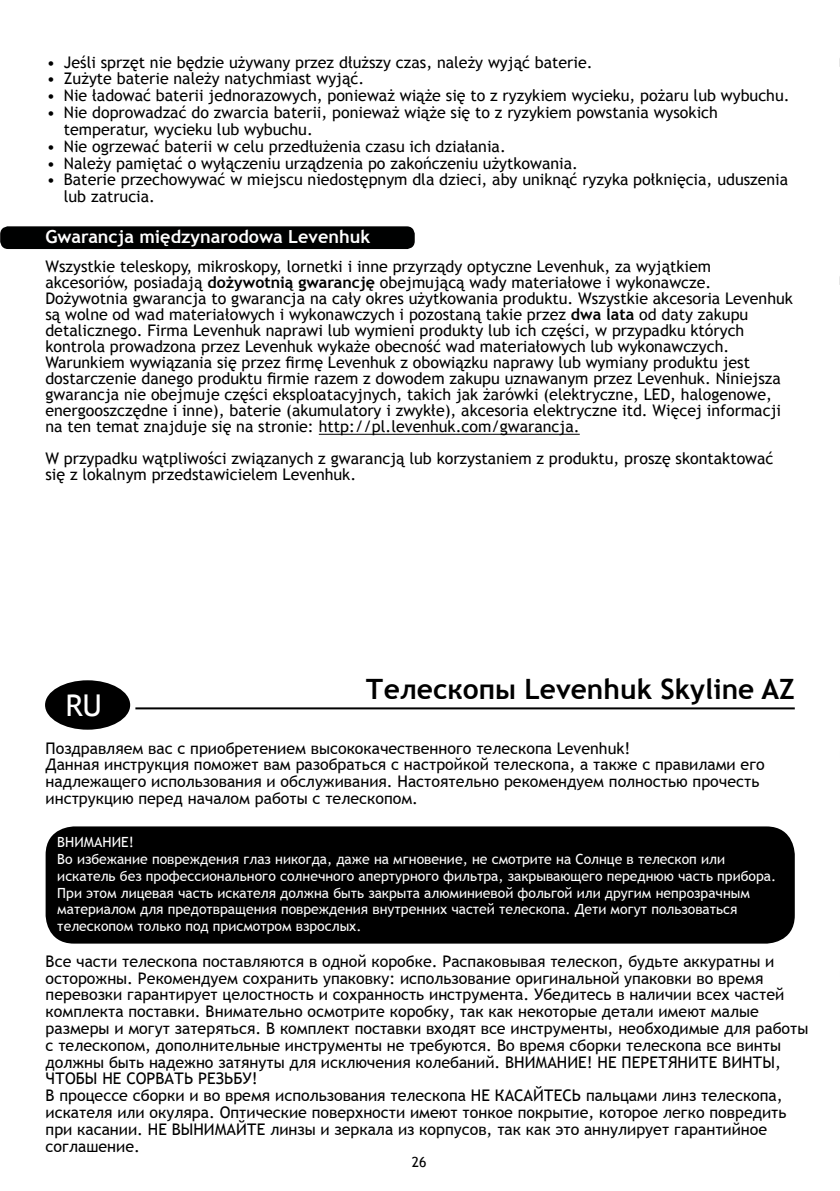
<style>
.page{position:relative;width:840px;height:1191px;background:#fff}
.page>*{position:absolute;margin:0;border:0;box-sizing:border-box;transform-origin:0 0}
.t1{font:30px "Trebuchet MS";color:#fff}
.t2{font:700 28px "Trebuchet MS";color:#000}
.t3{font:700 18px "Trebuchet MS";color:#fff}
.t4{font:16px/16.8px "Trebuchet MS";color:#000}
.t5{font:14px/16.8px "Trebuchet MS";color:#fff}
.t6{font:14px "Trebuchet MS";color:#000}
.s1{font-weight:700}
</style>
<div class="page">
<hr style="left:318px;top:434px;width:261px;height:1px;background:#000">
<div style="left:0;top:226px;width:414px;height:23px;background:#000101;border-radius:8px"></div>
<hr style="left:135px;top:707px;width:659px;height:2px;background:#000">
<div style="left:45px;top:680px;width:85px;height:49px;background:#000;border-radius:50%"></div>
<div style="left:46px;top:826px;width:748px;height:117px;background:#000;border-radius:28px"></div>
<p class="t4" style="left:47px;top:53px;width:547px">• Jeśli sprzęt nie będzie używany przez dłuższy czas, należy wyjąć baterie.</p>
<p class="t4" style="left:47px;top:70px;width:319px">• Zużyte baterie należy natychmiast wyjąć.</p>
<p class="t4" style="left:47px;top:87px;width:743px">• Nie ładować baterii jednorazowych, ponieważ wiąże się to z ryzykiem wycieku, pożaru lub wybuchu.</p>
<p class="t4" style="left:64px;top:104px;width:655px;text-indent:-17px">• Nie doprowadzać do zwarcia baterii, ponieważ wiąże się to z ryzykiem powstania wysokich temperatur, wycieku lub wybuchu.</p>
<p class="t4" style="left:47px;top:137px;width:460px">• Nie ogrzewać baterii w celu przedłużenia czasu ich działania.</p>
<p class="t4" style="left:47px;top:154px;width:532px">• Należy pamiętać o wyłączeniu urządzenia po zakończeniu użytkowania.</p>
<p class="t4" style="left:64px;top:171px;width:725px;text-indent:-17px">• Baterie przechowywać w miejscu niedostępnym dla dzieci, aby uniknąć ryzyka połknięcia, uduszenia lub zatrucia.</p>
<p class="t3" style="left:45px;top:225px;width:326px">Gwarancja międzynarodowa Levenhuk</p>
<p class="t4" style="left:45px;top:258px;width:748px;line-height:16px">Wszystkie teleskopy, mikroskopy, lornetki i inne przyrządy optyczne Levenhuk, za wyjątkiem akcesoriów, posiadają <span class="s1">dożywotnią gwarancję</span> obejmującą wady materiałowe i wykonawcze.<br>Dożywotnia gwarancja to gwarancja na cały okres użytkowania produktu. Wszystkie akcesoria Levenhuk są wolne od wad materiałowych i wykonawczych i pozostaną takie przez <span class="s1">dwa lata</span> od daty zakupu detalicznego. Firma Levenhuk naprawi lub wymieni produkty lub ich części, w przypadku których kontrola prowadzona przez Levenhuk wykaże obecność wad materiałowych lub wykonawczych.<br>Warunkiem wywiązania się przez firmę Levenhuk z obowiązku naprawy lub wymiany produktu jest dostarczenie danego produktu firmie razem z dowodem zakupu uznawanym przez Levenhuk. Niniejsza gwarancja nie obejmuje części eksploatacyjnych, takich jak żarówki (elektryczne, LED, halogenowe, energooszczędne i inne), baterie (akumulatory i zwykłe), akcesoria elektryczne itd. Więcej informacji na ten temat znajduje się na stronie: http://pl.levenhuk.com/gwarancja.</p>
<p class="t4" style="left:45px;top:450px;width:729px;line-height:16px">W przypadku wątpliwości związanych z gwarancją lub korzystaniem z produktu, proszę skontaktować się z lokalnym przedstawicielem Levenhuk.</p>
<h2 class="t2" style="left:365px;top:671px;width:430px">Телескопы Levenhuk Skyline AZ</h2>
<h1 class="t1" style="left:65px;top:686px;width:38px">RU</h1>
<p class="t4" style="left:46px;top:739px;width:720px">Поздравляем вас с приобретением высококачественного телескопа Levenhuk!<br>Данная инструкция поможет вам разобраться с настройкой телескопа, а также с правилами его надлежащего использования и обслуживания. Настоятельно рекомендуем полностью прочесть инструкцию перед началом работы с телескопом.</p>
<p class="t5" style="left:57px;top:833px;width:720px">ВНИМАНИЕ!<br>Во избежание повреждения глаз никогда, даже на мгновение, не смотрите на Солнце в телескоп или искатель без профессионального солнечного апертурного фильтра, закрывающего переднюю часть прибора.<br>При этом лицевая часть искателя должна быть закрыта алюминиевой фольгой или другим непрозрачным материалом для предотвращения повреждения внутренних частей телескопа. Дети могут пользоваться телескопом только под присмотром взрослых.</p>
<p class="t4" style="left:46px;top:952px;width:763px">Все части телескопа поставляются в одной коробке. Распаковывая телескоп, будьте аккуратны и осторожны. Рекомендуем сохранить упаковку: использование оригинальной упаковки во время перевозки гарантирует целостность и сохранность инструмента. Убедитесь в наличии всех частей комплекта поставки. Внимательно осмотрите коробку, так как некоторые детали имеют малые размеры и могут затеряться. В комплект поставки входят все инструменты, необходимые для работы с телескопом, дополнительные инструменты не требуются. Во время сборки телескопа все винты должны быть надежно затянуты для исключения колебаний. ВНИМАНИЕ! НЕ ПЕРЕТЯНИТЕ ВИНТЫ, ЧТОБЫ НЕ СОРВАТЬ РЕЗЬБУ!<br>В процессе сборки и во время использования телескопа НЕ КАСАЙТЕСЬ пальцами линз телескопа, искателя или окуляра. Оптические поверхности имеют тонкое покрытие, которое легко повредить при касании. НЕ ВЫНИМАЙТЕ линзы и зеркала из корпусов, так как это аннулирует гарантийное соглашение.</p>
<p class="t6" style="left:411px;top:1152px;width:16px">26</p>
</div>
